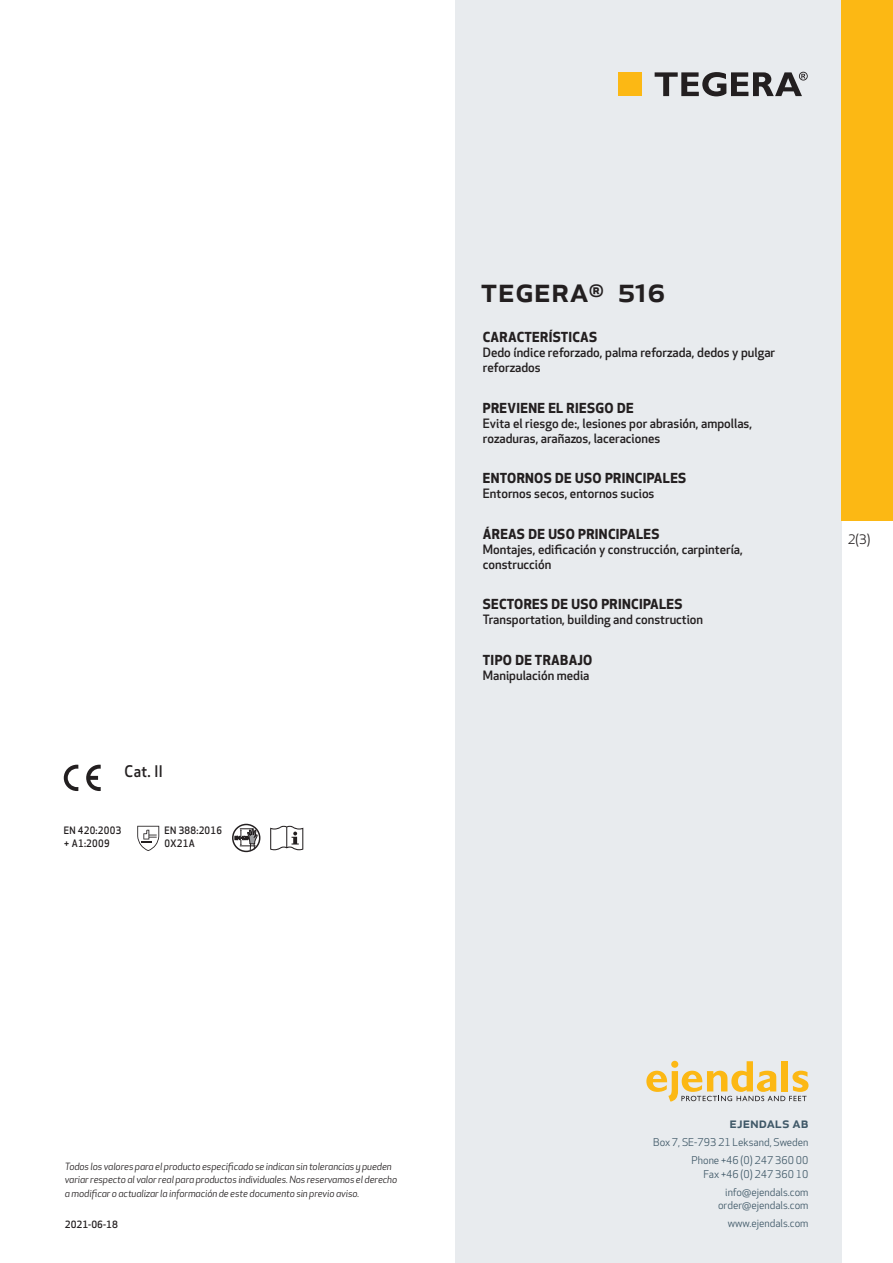
<style>
.page{position:relative;width:893px;height:1263px;background:#fff}
.page>*{position:absolute;margin:0;border:0;box-sizing:border-box;transform-origin:0 0}
.prodname{font:500 34.5px "Apex New";color:#231f20}
.t1{font:500 15.6px "Apex New";color:#231f20;scale:.95 1}
.t2{font:500 15px "Apex New";color:#405968}
.Funktion_body{font:700 13.5px "Apex New";letter-spacing:.025em;color:#231f20}
.t3{font:12.75px "Apex New";color:#231f20}
.Funktion_body-2{font:500 12.6px/15px "Apex New";color:#231f20}
.t4{font:10.5px/18px "Apex New";color:#405968;text-align:right}
.PictogramText{font:500 10.05px/13.5px "Apex New";letter-spacing:.025em;color:#231f20;scale:.95 1}
.t5{font:italic 9.75px/13.5px "Apex New";letter-spacing:-.01em;color:#231f20}
.t6{font:500 9.75px "Apex New";color:#231f20}
</style>
<div class="page">
<div style="left:455px;top:0;width:387px;height:1263px;background:#e8ebee"></div>
<svg style="left:646px;top:1061px;width:162px;height:40px"></svg>
<div style="left:842px;top:0;width:51px;height:520px;background:#fcb814"></div>
<div style="left:618px;top:72px;width:24px;height:24px;background:#fcb814"></div>
<svg style="left:655px;top:72px;width:153px;height:24px"></svg>
<svg style="left:86px;top:765px;width:15px;height:26px"></svg>
<svg style="left:64px;top:765px;width:14px;height:26px"></svg>
<svg style="left:137px;top:826px;width:22px;height:25px"></svg>
<svg style="left:235px;top:824px;width:22px;height:26px"></svg>
<div style="left:232px;top:824px;width:28px;height:28px;border:1px solid #231f20;border-radius:50%"></div>
<svg style="left:270px;top:826px;width:33px;height:24px"></svg>
<p class="t1" style="left:125px;top:761px;width:42px">Cat. II</p>
<p class="PictogramText" style="left:64px;top:823px;width:62px">EN 420:2003 + A1:2009</p>
<p class="PictogramText" style="left:165px;top:823px;width:62px">EN 388:2016</p>
<p class="PictogramText" style="left:165px;top:836px;width:33px">0X21A</p>
<p class="prodname" style="left:480px;top:266px;width:186px">TEGERA<sup>®</sup> 516</p>
<p class="Funktion_body" style="left:483px;top:327px;width:116px">CARACTERÍSTICAS</p>
<p class="Funktion_body-2" style="left:483px;top:345px;width:294px">Dedo índice reforzado, palma reforzada, dedos y pulgar reforzados</p>
<p class="Funktion_body" style="left:483px;top:398px;width:152px">PREVIENE EL RIESGO DE</p>
<p class="Funktion_body-2" style="left:483px;top:415px;width:271px">Evita el riesgo de:, lesiones por abrasión, ampollas, rozaduras, arañazos, laceraciones</p>
<p class="Funktion_body" style="left:483px;top:468px;width:205px">ENTORNOS DE USO PRINCIPALES</p>
<p class="Funktion_body-2" style="left:483px;top:486px;width:173px">Entornos secos, entornos sucios</p>
<p class="Funktion_body" style="left:483px;top:524px;width:178px">ÁREAS DE USO PRINCIPALES</p>
<p class="Funktion_body-2" style="left:483px;top:541px;width:262px">Montajes, edificación y construcción, carpintería, construcción</p>
<p class="Funktion_body" style="left:483px;top:595px;width:201px">SECTORES DE USO PRINCIPALES</p>
<p class="Funktion_body-2" style="left:483px;top:612px;width:222px">Transportation, building and construction</p>
<p class="Funktion_body" style="left:483px;top:650px;width:111px">TIPO DE TRABAJO</p>
<p class="Funktion_body-2" style="left:483px;top:668px;width:108px">Manipulación media</p>
<p class="t3" style="left:848px;top:531px;width:24px">2(3)</p>
<p class="t5" style="left:65px;top:1159px;width:334px">Todos los valores para el producto especificado se indican sin tolerancias y pueden variar respecto al valor real para productos individuales. Nos reservamos el derecho a modificar o actualizar la información de este documento sin previo aviso.</p>
<p class="t6" style="left:65px;top:1218px;width:54px">2021-06-18</p>
<p class="t2" style="left:729px;top:1113px;width:80px">ejendals ab</p>
<p class="t4" style="left:653px;top:1133px;width:157px">Box 7, SE-793 21 Leksand, Sweden<br>Phone +46 (0) 247 360 00</p>
<p class="t4" style="left:703px;top:1165px;width:107px">Fax +46 (0) 247 360 10 info@ejendals.com</p>
<p class="t4" style="left:718px;top:1196px;width:92px">order@ejendals.com</p>
<p class="t4" style="left:728px;top:1215px;width:82px">www.ejendals.com</p>
</div>
